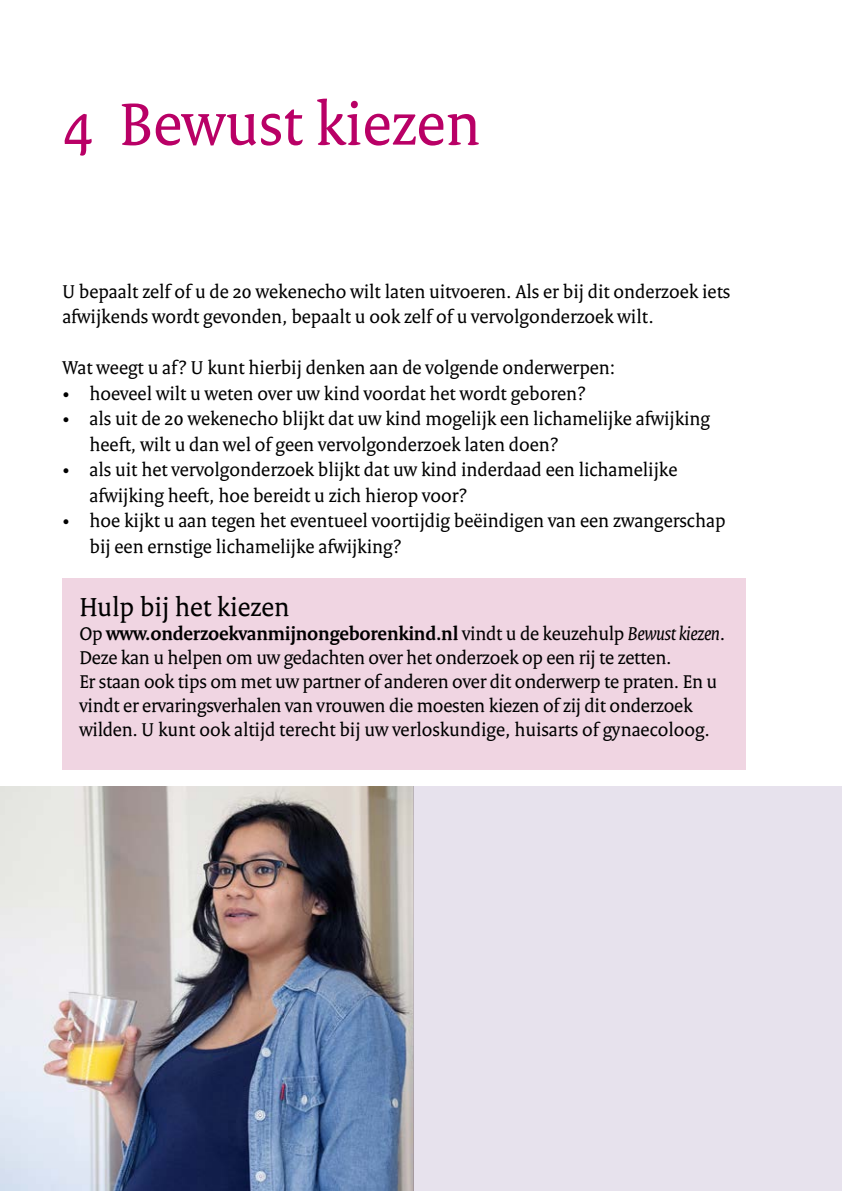
<style>
.page{position:relative;width:842px;height:1191px;background:#fff}
.page>*{position:absolute;margin:0;border:0;box-sizing:border-box;transform-origin:0 0}
._03_RIVM_Hoofdstukko{font:64px "Rijksoverheid Serif";color:#b90066}
._05_RIVM_Paragraafko{font:28px "Rijksoverheid Serif";color:#000}
._10_RIVM_Broodtekst{font:20px/25.6px "Rijksoverheid Serif";color:#000}
.s1{font-weight:700}
.s2{font-style:italic}
</style>
<div class="page">
<div style="left:62px;top:578px;width:684px;height:192px;background:#f0d5e2"></div>
<img style="left:0;top:786px;width:413px;height:405px">
<div style="left:413px;top:786px;width:429px;height:405px;background:#e7e2ed"></div>
<p class="_03_RIVM_Hoofdstukko" style="left:62px;top:86px;width:420px">4 Bewust kiezen</p>
<p class="_10_RIVM_Broodtekst" style="left:62px;top:278px;width:669px">U bepaalt zelf of u de 20 wekenecho wilt laten uitvoeren. Als er bij dit onderzoek iets afwijkends wordt gevonden, bepaalt u ook zelf of u vervolgonderzoek wilt.</p>
<p class="_10_RIVM_Broodtekst" style="left:62px;top:355px;width:554px">Wat weegt u af? U kunt hierbij denken aan de volgende onderwerpen:</p>
<p class="_10_RIVM_Broodtekst" style="left:62px;top:380px;width:525px">• hoeveel wilt u weten over uw kind voordat het wordt geboren?</p>
<p class="_10_RIVM_Broodtekst" style="left:90px;top:406px;width:622px;text-indent:-27px">• als uit de 20 wekenecho blijkt dat uw kind mogelijk een lichamelijke afwijking heeft, wilt u dan wel of geen vervolgonderzoek laten doen?</p>
<p class="_10_RIVM_Broodtekst" style="left:90px;top:457px;width:589px;text-indent:-27px">• als uit het vervolgonderzoek blijkt dat uw kind inderdaad een lichamelijke afwijking heeft, hoe bereidt u zich hierop voor?</p>
<p class="_10_RIVM_Broodtekst" style="left:90px;top:508px;width:637px;text-indent:-27px">• hoe kijkt u aan tegen het eventueel voortijdig beëindigen van een zwangerschap bij een ernstige lichamelijke afwijking?</p>
<p class="_05_RIVM_Paragraafko" style="left:79px;top:590px;width:212px">Hulp bij het kiezen</p>
<p class="_10_RIVM_Broodtekst" style="left:79px;top:621px;width:647px;line-height:24px">Op <span class="s1">www.onderzoekvanmijnongeborenkind.nl</span> vindt u de keuzehulp <span class="s2">Bewust kiezen</span>.<br>Deze kan u helpen om uw gedachten over het onderzoek op een rij te zetten.<br>Er staan ook tips om met uw partner of anderen over dit onderwerp te praten. En u vindt er ervaringsverhalen van vrouwen die moesten kiezen of zij dit onderzoek wilden. U kunt ook altijd terecht bij uw verloskundige, huisarts of gynaecoloog.</p>
</div>
